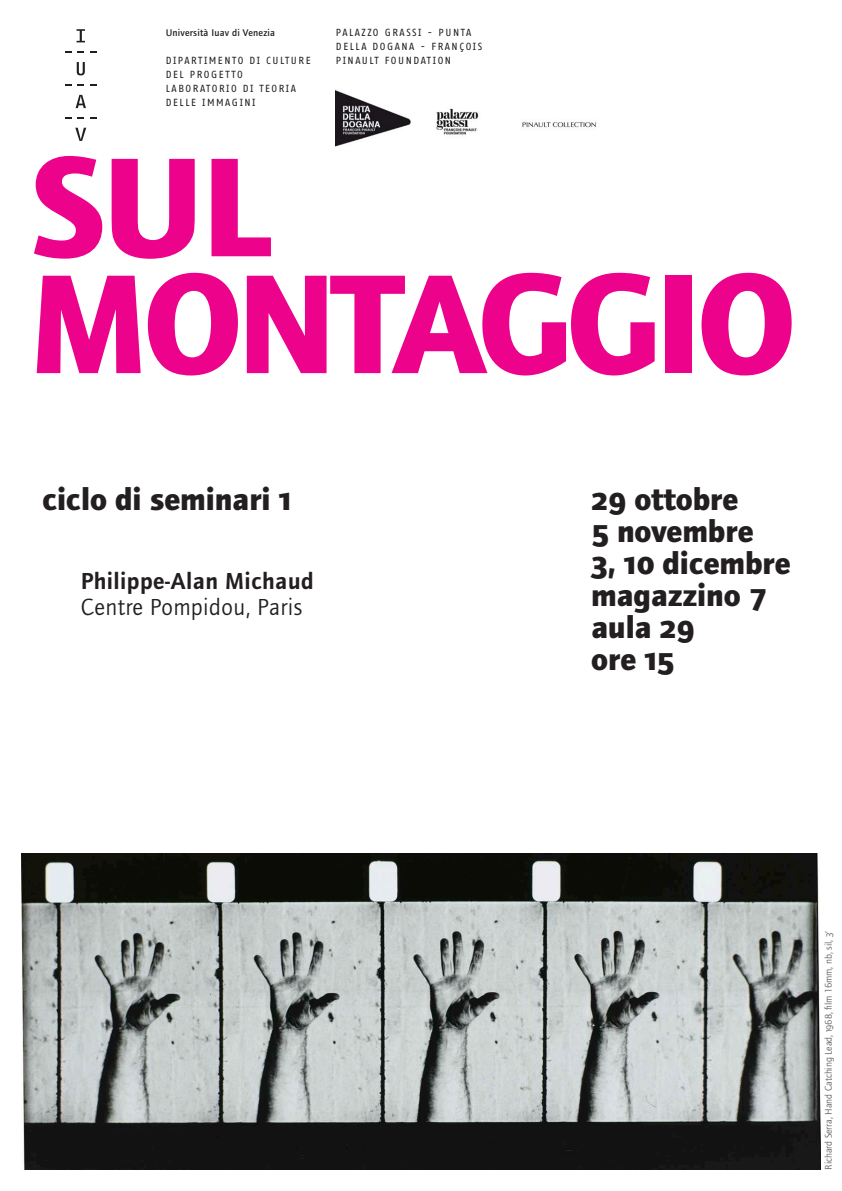
<style>
.page{position:relative;width:842px;height:1191px;background:#fff}
.page>*{position:absolute;margin:0;border:0;box-sizing:border-box;transform-origin:0 0}
.TITOLO{font:700 146px/116.8px "Foundry Journal";letter-spacing:-.03em;color:#ed028c}
.SOTTOTITOLO___INFO{font:700 32px "Foundry Journal";color:#231f20}
.TESTO_grande{font:600 24px "Foundry Journal";letter-spacing:.02em;color:#231f20}
.TESTO_grande-2{font:24px "Foundry Journal";letter-spacing:.02em;color:#231f20}
.INTESTAZIONE_maiusco{font:10px/14px "Fago Office Sans";letter-spacing:.15em;color:#231f20}
.t1{font:10px "Foundry Journal";color:#616164}
.t2{font:500 10px "Foundry Journal";letter-spacing:.02em;color:#231f20}
.s1{font-family:"Foundry Journal SC"}
</style>
<div class="page">
<svg style="left:77px;top:29px;width:8px;height:13px"></svg>
<svg style="left:65px;top:51px;width:7px;height:2px"></svg>
<svg style="left:78px;top:51px;width:6px;height:2px"></svg>
<svg style="left:90px;top:51px;width:6px;height:2px"></svg>
<svg style="left:77px;top:62px;width:8px;height:13px"></svg>
<svg style="left:65px;top:84px;width:7px;height:2px"></svg>
<svg style="left:78px;top:84px;width:6px;height:2px"></svg>
<svg style="left:90px;top:84px;width:6px;height:2px"></svg>
<svg style="left:76px;top:95px;width:10px;height:13px"></svg>
<svg style="left:65px;top:117px;width:7px;height:2px"></svg>
<svg style="left:78px;top:117px;width:6px;height:2px"></svg>
<svg style="left:90px;top:117px;width:6px;height:2px"></svg>
<svg style="left:75px;top:128px;width:11px;height:13px"></svg>
<img style="left:336px;top:90px;width:260px;height:57px">
<img style="left:21px;top:853px;width:800px;height:316px">
<p class="t2" style="left:166px;top:27px;width:111px">Università Iuav di Venezia</p>
<p class="INTESTAZIONE_maiusco" style="left:336px;top:26px;width:148px">PALAZZO GRASSI - PUNTA<br>DELLA DOGANA - FRANÇOIS</p>
<p class="INTESTAZIONE_maiusco" style="left:166px;top:54px;width:146px">DIPARTIMENTO DI CULTURE</p>
<p class="INTESTAZIONE_maiusco" style="left:336px;top:54px;width:117px">PINAULT FOUNDATION</p>
<p class="INTESTAZIONE_maiusco" style="left:166px;top:68px;width:79px">DEL PROGETTO</p>
<p class="INTESTAZIONE_maiusco" style="left:166px;top:82px;width:132px">LABORATORIO DI TEORIA<br>DELLE IMMAGINI</p>
<p class="TITOLO" style="left:29px;top:149px;width:768px">SUL<br>MONTAGGIO</p>
<p class="SOTTOTITOLO___INFO" style="left:43px;top:481px;width:250px">ciclo di seminari <span class="s1">1</span></p>
<p class="TESTO_grande" style="left:81px;top:567px;width:234px">Philippe-Alan Michaud</p>
<p class="TESTO_grande-2" style="left:81px;top:594px;width:223px">Centre Pompidou, Paris</p>
<p class="SOTTOTITOLO___INFO" style="left:591px;top:481px;width:149px"><span class="s1">29</span> ottobre</p>
<p class="SOTTOTITOLO___INFO" style="left:591px;top:513px;width:164px"><span class="s1">5</span> novembre</p>
<p class="SOTTOTITOLO___INFO" style="left:591px;top:545px;width:201px"><span class="s1">3, 10</span> dicembre</p>
<p class="SOTTOTITOLO___INFO" style="left:591px;top:577px;width:178px">magazzino <span class="s1">7</span></p>
<p class="SOTTOTITOLO___INFO" style="left:591px;top:609px;width:105px">aula <span class="s1">29</span></p>
<p class="SOTTOTITOLO___INFO" style="left:591px;top:641px;width:85px">ore <span class="s1">15</span></p>
<p class="t1" style="left:823px;top:1169px;width:240px;rotate:-90deg">Richard Serra, Hand Catching Lead, <span class="s1">1968</span>, film 16mm, nb, sil, <span class="s1">3’</span></p>
</div>
